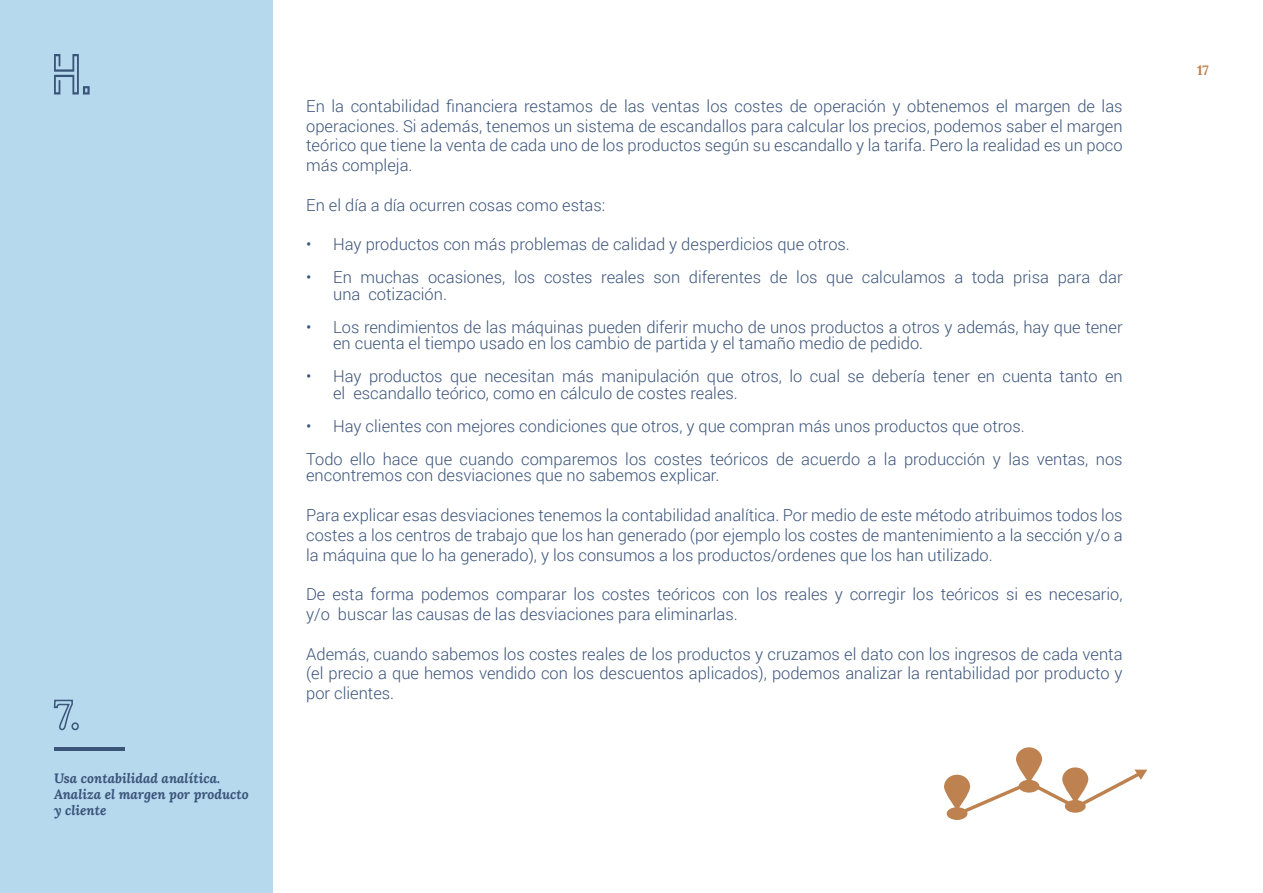
<style>
.page{position:relative;width:1263px;height:893px;background:#fff}
.page>*{position:absolute;margin:0;border:0;box-sizing:border-box;transform-origin:0 0}
.t1{font:300 16.5px/19.8px "Roboto";color:#3b547a}
.t2{font:italic 700 13.5px/16.2px "Lora";color:#3b547a}
.t3{font:700 13.5px "Lora";color:#bd824f}
</style>
<div class="page">
<div style="left:0;top:0;width:272px;height:893px;background:#b6d9ee"></div>
<svg style="left:54px;top:54px;width:36px;height:41px"></svg>
<hr style="left:54px;top:747px;width:70px;height:4px;background:#3b547a">
<svg style="left:53px;top:699px;width:26px;height:32px"></svg>
<svg style="left:957px;top:770px;width:190px;height:45px"></svg>
<div style="left:1019px;top:780px;width:20px;height:13px;background:#bd824f;border-radius:50%"></div>
<svg style="left:1016px;top:747px;width:26px;height:36px"></svg>
<div style="left:1065px;top:800px;width:21px;height:13px;background:#bd824f;border-radius:50%"></div>
<svg style="left:1062px;top:767px;width:26px;height:36px"></svg>
<div style="left:947px;top:807px;width:20px;height:13px;background:#bd824f;border-radius:50%"></div>
<svg style="left:944px;top:775px;width:26px;height:35px"></svg>
<p class="t2" style="left:54px;top:769px;width:196px">Usa contabilidad analítica.<br>Analiza el margen por producto y cliente</p>
<p class="t1" style="left:306px;top:96px;width:818px;text-align:justify">En la contabilidad financiera restamos de las ventas los costes de operación y obtenemos el margen de las operaciones. Si además, tenemos un sistema de escandallos para calcular los precios, podemos saber el margen teórico que tiene la venta de cada uno de los productos según su escandallo y la tarifa. Pero la realidad es un poco más compleja.</p>
<p class="t1" style="left:306px;top:195px;width:301px">En el día a día ocurren cosas como estas:</p>
<p class="t1" style="left:306px;top:234px;width:545px">• Hay productos con más problemas de calidad y desperdicios que otros.</p>
<p class="t1" style="left:333px;top:269px;width:791px;line-height:16.5px;text-indent:-27px">• En muchas ocasiones, los costes reales son diferentes de los que calculamos a toda prisa para dar una cotización.</p>
<p class="t1" style="left:333px;top:318px;width:791px;line-height:16.5px;text-indent:-27px">• Los rendimientos de las máquinas pueden diferir mucho de unos productos a otros y además, hay que tener en cuenta el tiempo usado en los cambio de partida y el tamaño medio de pedido.</p>
<p class="t1" style="left:333px;top:368px;width:791px;line-height:16.5px;text-indent:-27px">• Hay productos que necesitan más manipulación que otros, lo cual se debería tener en cuenta tanto en el escandallo teórico, como en cálculo de costes reales.</p>
<p class="t1" style="left:306px;top:409px;width:818px;line-height:33px">• Hay clientes con mejores condiciones que otros, y que compran más unos productos que otros.<br>Todo ello hace que cuando comparemos los costes teóricos de acuerdo a la producción y las ventas, nos</p>
<p class="t1" style="left:306px;top:465px;width:415px">encontremos con desviaciones que no sabemos explicar.</p>
<p class="t1" style="left:306px;top:505px;width:818px;text-align:justify">Para explicar esas desviaciones tenemos la contabilidad analítica. Por medio de este método atribuimos todos los costes a los centros de trabajo que los han generado (por ejemplo los costes de mantenimiento a la sección y/o a la máquina que lo ha generado), y los consumos a los productos/ordenes que los han utilizado.</p>
<p class="t1" style="left:306px;top:584px;width:818px">De esta forma podemos comparar los costes teóricos con los reales y corregir los teóricos si es necesario, y/o buscar las causas de las desviaciones para eliminarlas.</p>
<p class="t1" style="left:306px;top:643px;width:818px;text-align:justify">Además, cuando sabemos los costes reales de los productos y cruzamos el dato con los ingresos de cada venta (el precio a que hemos vendido con los descuentos aplicados), podemos analizar la rentabilidad por producto y por clientes.</p>
<p class="t3" style="left:1197px;top:62px;width:13px">17</p>
</div>
